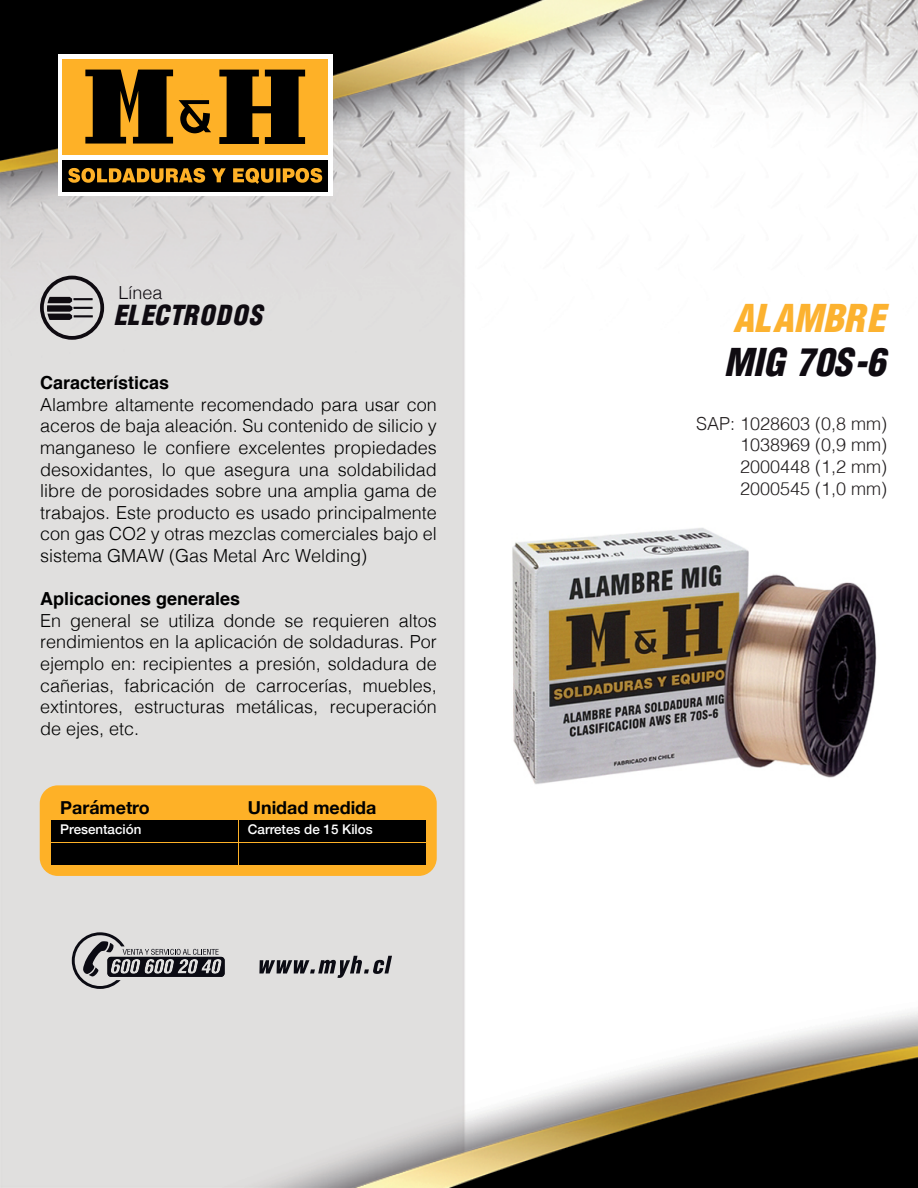
<style>
.page{position:relative;width:918px;height:1188px;background:#fff}
.page>*{position:absolute;margin:0;border:0;box-sizing:border-box;transform-origin:0 0}
.t1{font:italic 900 37.5px "Switzerland Cond";color:#0f0b11}
.t2{font:italic 900 37.5px "Switzerland Cond";color:#fcb230}
.t3{font:italic 900 27px "Switzerland Cond";color:#0f0b11}
.t4{font:300 18px/21.6px "Helvetica";color:#000;text-align:justify}
.t5{font:300 18px/21.6px "Helvetica";color:#231f20;text-align:justify}
.t6{font:700 18px "Helvetica";color:#000}
.t7{font:300 18px "Helvetica";color:#0f0b11}
.t8{font:700 17.85px "Helvetica Neue";color:#000}
.t9{font:500 13.35px "Helvetica Neue";color:#fff}
</style>
<div class="page">
<img style="left:0;top:0;width:918px;height:1188px">
<div style="left:58px;top:54px;width:274px;height:142px;background:#fff"></div>
<div style="left:62px;top:160px;width:266px;height:31px;background:#000"></div>
<svg style="left:68px;top:168px;width:254px;height:16px"></svg>
<div style="left:62px;top:59px;width:266px;height:95px;background:#feb127"></div>
<svg style="left:85px;top:70px;width:88px;height:74px"></svg>
<svg style="left:219px;top:70px;width:86px;height:74px"></svg>
<svg style="left:179px;top:100px;width:32px;height:33px"></svg>
<svg style="left:72px;top:932px;width:153px;height:57px;background:#a2a2a3"></svg>
<svg style="left:259px;top:956px;width:133px;height:22px;background:#969698"></svg>
<div style="left:40px;top:785px;width:397px;height:91px;background:#feb127;border-radius:18px"></div>
<div style="left:51px;top:820px;width:186px;height:22px;background:#000"></div>
<div style="left:51px;top:843px;width:186px;height:22px;background:#000"></div>
<div style="left:239px;top:820px;width:186px;height:22px;background:#000"></div>
<div style="left:239px;top:843px;width:186px;height:22px;background:#000"></div>
<svg style="left:40px;top:276px;width:64px;height:64px;background:#9e9b9d"></svg>
<img style="left:500px;top:459px;width:389px;height:389px">
<p class="t7" style="left:118px;top:278px;width:46px">Línea</p>
<h2 class="t3" style="left:113px;top:298px;width:152px">ELECTRODOS</h2>
<p class="t6" style="left:40px;top:368px;width:131px">Características</p>
<p class="t4" style="left:40px;top:392px;width:398px">Alambre altamente recomendado para usar con aceros de baja aleación. Su contenido de silicio y manganeso le confiere excelentes propiedades desoxidantes, lo que asegura una soldabilidad libre de porosidades sobre una amplia gama de trabajos. Este producto es usado principalmente con gas CO2 y otras mezclas comerciales bajo el sistema GMAW (Gas Metal Arc Welding)</p>
<p class="t6" style="left:40px;top:584px;width:202px">Aplicaciones generales</p>
<p class="t4" style="left:40px;top:608px;width:398px">En general se utiliza donde se requieren altos rendimientos en la aplicación de soldaduras. Por ejemplo en: recipientes a presión, soldadura de cañerias, fabricación de carrocerías, muebles, extintores, estructuras metálicas, recuperación de ejes, etc.</p>
<p class="t8" style="left:60px;top:793px;width:91px">Parámetro</p>
<p class="t9" style="left:60px;top:819px;width:83px">Presentación</p>
<p class="t8" style="left:248px;top:793px;width:130px">Unidad medida</p>
<p class="t9" style="left:248px;top:819px;width:126px">Carretes de 15 Kilos</p>
<h1 class="t2" style="left:733px;top:295px;width:154px">ALAMBRE</h1>
<h1 class="t1" style="left:724px;top:338px;width:163px">MIG 70S-6</h1>
<p class="t5" style="left:740px;top:411px;width:149px;text-indent:-44px">SAP: 1028603 (0,8 mm)<br>1038969 (0,9 mm)<br>2000448 (1,2 mm)<br>2000545 (1,0 mm)</p>
</div>
